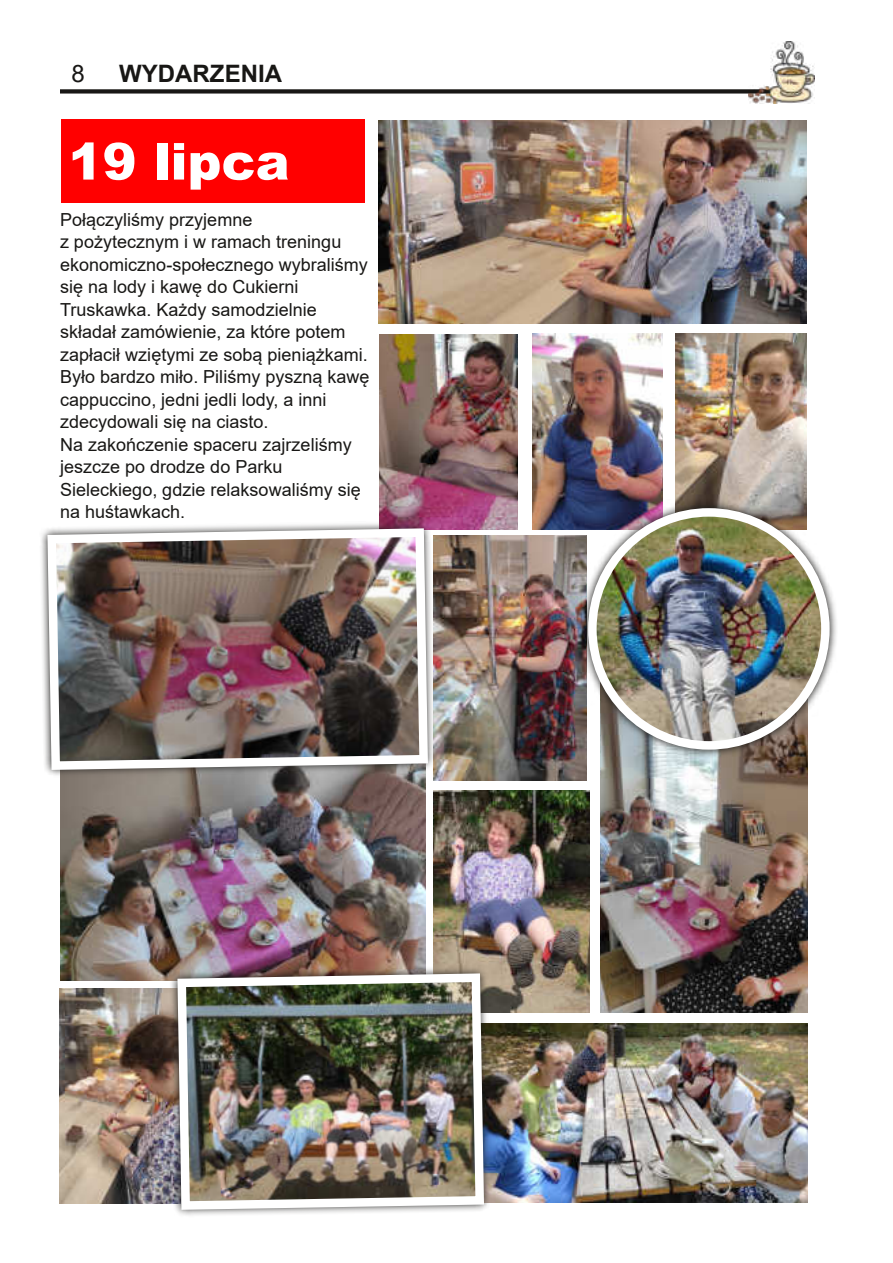
<style>
.page{position:relative;width:893px;height:1263px;background:#fff}
.page>*{position:absolute;margin:0;border:0;box-sizing:border-box;transform-origin:0 0}
.t1{font:900 51px "Arial";color:#fff}
.t2{font:700 24px "Arial";color:#181715}
.t3{font:24px "Arial";color:#181715}
.t4{font:18px/22.5px "Arial";color:#181715}
</style>
<div class="page">
<img style="left:379px;top:120px;width:427px;height:203px">
<div style="left:61px;top:119px;width:304px;height:84px;background:#f00"></div>
<div style="left:60px;top:89px;width:747px;height:5px;background:#181715"></div>
<img style="left:434px;top:536px;width:153px;height:245px">
<img style="left:600px;top:758px;width:207px;height:254px">
<img style="left:60px;top:989px;width:109px;height:214px">
<img style="left:675px;top:333px;width:132px;height:167px">
<img style="left:60px;top:778px;width:365px;height:202px">
<img style="left:380px;top:334px;width:137px;height:196px">
<img style="left:533px;top:333px;width:130px;height:196px">
<img style="left:493px;top:1023px;width:315px;height:180px">
<img style="left:433px;top:790px;width:156px;height:222px">
<img style="left:169px;top:965px;width:324px;height:251px">
<img style="left:173px;top:969px;width:315px;height:245px">
<img style="left:580px;top:500px;width:257px;height:258px">
<img style="left:594px;top:512px;width:231px;height:233px">
<div style="left:588px;top:508px;width:242px;height:242px;border:9px solid #fff;border-radius:50%"></div>
<svg style="left:41px;top:520px;width:396px;height:258px"></svg>
<img style="left:43px;top:524px;width:389px;height:250px">
<img style="left:748px;top:41px;width:66px;height:63px">
<h2 class="t3" style="left:72px;top:57px;width:15px">8</h2>
<h2 class="t2" style="left:119px;top:56px;width:164px">WYDARZENIA</h2>
<h1 class="t1" style="left:69px;top:124px;width:223px">19 lipca</h1>
<p class="t4" style="left:60px;top:208px;width:311px">Połączyliśmy przyjemne<br>z pożytecznym i w ramach treningu ekonomiczno-społecznego wybraliśmy się na lody i kawę do Cukierni<br>Truskawka. Każdy samodzielnie składał zamówienie, za które potem zapłacił wziętymi ze sobą pieniążkami.<br>Było bardzo miło. Piliśmy pyszną kawę cappuccino, jedni jedli lody, a inni zdecydowali się na ciasto.<br>Na zakończenie spaceru zajrzeliśmy jeszcze po drodze do Parku<br>Sieleckiego, gdzie relaksowaliśmy się na huśtawkach.</p>
</div>
